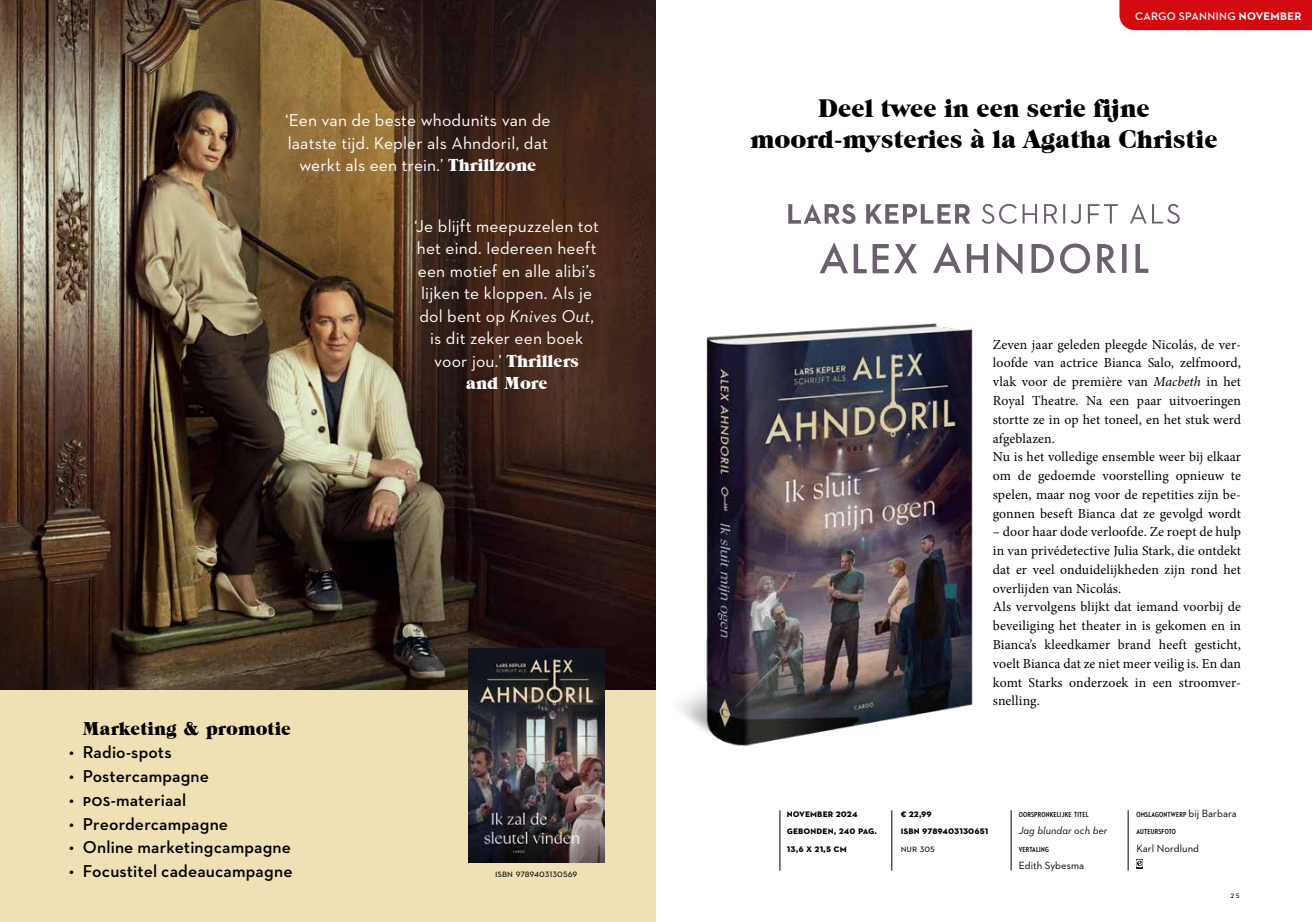
<style>
.page{position:relative;width:1312px;height:922px;background:#fff}
.page>*{position:absolute;margin:0;border:0;box-sizing:border-box;transform-origin:0 0}
.t1{font:25.62px/31.4px "Grouch IT Cby BT";color:#000;text-align:center}
.t2{font:18.75px "Grouch IT Cby BT";letter-spacing:.005em;color:#000}
.t3{font:17.5px/22.5px "Neutraface 2 Text";letter-spacing:.01em;color:#fff;text-align:center}
.t4{font:600 17.5px "Neutraface 2 Text";letter-spacing:.01em;color:#000}
.t5{font:17.5px "Grouch IT Cby BT";color:#fff}
.t6{font:13.75px/18.8px "Minion Pro";letter-spacing:.01em;color:#000}
.t7{font:600 11.25px "Neutraface 2 Text";letter-spacing:.03em;color:#fff}
.t8{font:700 10.62px/17.5px "Neutraface 2 Text";letter-spacing:.005em;color:#000}
.t9{font:10.62px "Neutraface 2 Text";letter-spacing:.005em;color:#000}
.t10{font:italic 10.62px "Neutraface 2 Text";letter-spacing:.005em;color:#000}
.t11{font:8.75px "Neutraface 2 Text";color:#000}
.t12{font:700 7.38px "Neutraface 2 Condensed";letter-spacing:.03em;color:#000}
.s1{font-family:"Grouch IT Cby BT"}
.s2{font-style:italic}
.s3{font-weight:700}
.s4{font-family:"Neutraface 2 Text";font-weight:400;font-size:10.62px}
</style>
<div class="page">
<div style="left:0;top:674px;width:656px;height:247px;background:#efe0b5"></div>
<img style="left:0;top:0;width:656px;height:689px">
<img style="left:640px;top:307px;width:333px;height:439px">
<svg style="left:788px;top:204px;width:182px;height:20px"></svg>
<svg style="left:981px;top:204px;width:198px;height:20px"></svg>
<hr style="left:779px;top:810px;width:1px;height:60px;background:#000">
<hr style="left:891px;top:810px;width:1px;height:60px;background:#000">
<hr style="left:1010px;top:810px;width:1px;height:60px;background:#000">
<hr style="left:1127px;top:810px;width:1px;height:60px;background:#000">
<svg style="left:1136px;top:859px;width:6px;height:9px"></svg>
<svg style="left:933px;top:242px;width:215px;height:32px"></svg>
<svg style="left:819px;top:242px;width:97px;height:31px"></svg>
<div style="left:1119px;top:0;width:192px;height:30px;background:#d40a11"></div>
<img style="left:468px;top:648px;width:136px;height:213px">
<p class="t3" style="left:285px;top:108px;width:267px">‘Een van de beste whodunits van de laatste tijd. Kepler als Ahndoril, dat werkt als een trein.’ <span class="s1">Thrillzone</span></p>
<p class="t3" style="left:414px;top:214px;width:186px">‘Je blijft meepuzzelen tot het eind. Iedereen heeft een motief en alle alibi’s lijken te kloppen. Als je dol bent op <span class="s2">Knives Out</span>, is dit zeker een boek voor jou.’ <span class="s1">Thrillers</span></p>
<p class="t5" style="left:465px;top:372px;width:83px">and More</p>
<h2 class="t2" style="left:83px;top:716px;width:209px">Marketing &amp; promotie</h2>
<p class="t4" style="left:69px;top:741px;width:104px">• Radio-spots</p>
<p class="t4" style="left:69px;top:765px;width:141px">• Postercampagne</p>
<p class="t4" style="left:69px;top:788px;width:119px">• pos-materiaal</p>
<p class="t4" style="left:69px;top:812px;width:160px">• Preordercampagne</p>
<p class="t4" style="left:69px;top:836px;width:223px">• Online marketingcampagne</p>
<p class="t4" style="left:69px;top:860px;width:225px">• Focustitel cadeaucampagne</p>
<p class="t9" style="left:495px;top:866px;width:84px">isbn 9789403130569</p>
<p class="t7" style="left:1134px;top:9px;width:168px">CARGO SPANNING <span class="s3">NOVEMBER</span></p>
<h1 class="t1" style="left:750px;top:92px;width:468px">Deel twee in een serie fijne moord-mysteries à la Agatha Christie</h1>
<p class="t6" style="left:992px;top:335px;width:250px">Zeven jaar geleden pleegde Nicolás, de ver&shy;loofde van actrice Bianca Salo, zelfmoord, vlak voor de première van <span class="s2">Macbeth</span> in het Royal Theatre. Na een paar uitvoeringen stortte ze in op het toneel, en het stuk werd afgeblazen.<br>Nu is het volledige ensemble weer bij elkaar om de gedoemde voorstelling opnieuw te spelen, maar nog voor de repetities zijn be&shy;gonnen beseft Bianca dat ze gevolgd wordt</p>
<p class="t6" style="left:992px;top:522px;width:250px">– door haar dode verloofde. Ze roept de hulp in van privédetective Julia Stark, die ontdekt dat er veel onduidelijkheden zijn rond het overlijden van Nicolás.<br>Als vervolgens blijkt dat iemand voorbij de beveiliging het theater in is gekomen en in Bianca’s kleedkamer brand heeft gesticht, voelt Bianca dat ze niet meer veilig is. En dan komt Starks onderzoek in een stroomver&shy;snelling.</p>
<p class="t8" style="left:786px;top:803px;width:92px">november 2024 gebonden, 240 pag.<br>13,6 x 21,5 cm</p>
<p class="t8" style="left:900px;top:803px;width:89px">€ 22,99<br>isbn 9789403130651</p>
<p class="t9" style="left:900px;top:841px;width:36px">nur 305</p>
<p class="t12" style="left:1018px;top:809px;width:72px">OORSPRONKELIJKE TITEL</p>
<p class="t10" style="left:1018px;top:823px;width:90px">Jag blundar och ber</p>
<p class="t12" style="left:1018px;top:844px;width:32px">VERTALING</p>
<p class="t9" style="left:1018px;top:858px;width:67px">Edith Sybesma</p>
<p class="t12" style="left:1136px;top:809px;width:102px">OMSLAGONTWERP <span class="s4">bij Barbara</span></p>
<p class="t12" style="left:1136px;top:827px;width:41px">AUTEURSFOTO</p>
<p class="t9" style="left:1136px;top:841px;width:64px">Karl Nordlund</p>
<p class="t11" style="left:1229px;top:889px;width:11px">25</p>
</div>
